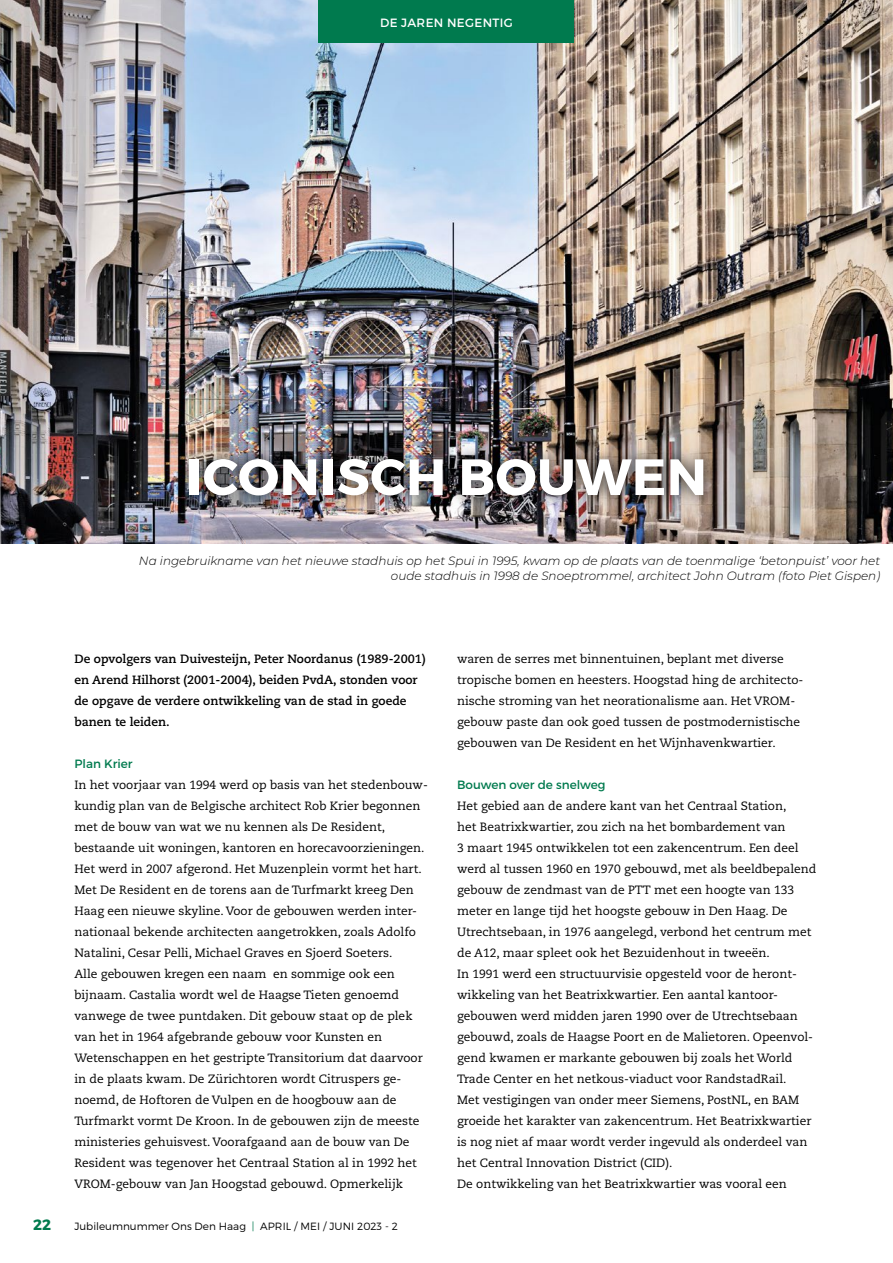
<style>
.page{position:relative;width:893px;height:1263px;background:#fff}
.page>*{position:absolute;margin:0;border:0;box-sizing:border-box;transform-origin:0 0}
.t1{font:700 51px "Montserrat";letter-spacing:.01em;color:#fff}
.t2{font:700 15px "Montserrat";color:#007a4e}
.t3{font:12px/21px "Caecilia LT Std";color:#000}
.t4{font:italic 300 12px/15px "Montserrat";color:#000;text-align:right}
.t5{font:700 12px/21px "Caecilia LT Std";color:#000}
.t6{font:12px "Montserrat";color:#007a4e}
.t7{font:12px "Montserrat";letter-spacing:.03em;color:#fff}
.t8{font:300 10.5px "Montserrat";color:#000}
.s1{color:#007a4e}
</style>
<div class="page">
<img style="left:0;top:0;width:893px;height:543px">
<div style="left:319px;top:0;width:255px;height:43px;background:#007a4e"></div>
<div style="left:175px;top:445px;width:542px;height:64px;background:#000;opacity:.75"></div>
<p class="t7" style="left:380px;top:15px;width:134px">DE JAREN NEGENTIG</p>
<h1 class="t1" style="left:186px;top:445px;width:522px">ICONISCH BOUWEN</h1>
<p class="t4" style="left:139px;top:552px;width:743px">Na ingebruikname van het nieuwe stadhuis op het Spui in 1995, kwam op de plaats van de toenmalige ‘betonpuist’ voor het oude stadhuis in 1998 de Snoeptrommel, architect John Outram (foto Piet Gispen)</p>
<p class="t5" style="left:74px;top:649px;width:353px">De opvolgers van Duivesteijn, Peter Noordanus (1989-2001) en Arend Hilhorst (2001-2004), beiden PvdA, stonden voor de opgave de verdere ontwikkeling van de stad in goede banen te leiden.</p>
<p class="t6" style="left:74px;top:756px;width:60px">Plan Krier</p>
<p class="t3" style="left:74px;top:775px;width:355px">In het voorjaar van 1994 werd op basis van het stedenbouw&shy;kundig plan van de Belgische architect Rob Krier begonnen met de bouw van wat we nu kennen als De Resident, bestaande uit woningen, kantoren en horecavoorzieningen.<br>Het werd in 2007 afgerond. Het Muzenplein vormt het hart.<br>Met De Resident en de torens aan de Turfmarkt kreeg Den Haag een nieuwe skyline. Voor de gebouwen werden inter&shy;nationaal bekende architecten aangetrokken, zoals Adolfo Natalini, Cesar Pelli, Michael Graves en Sjoerd Soeters.<br>Alle gebouwen kregen een naam en sommige ook een bijnaam. Castalia wordt wel de Haagse Tieten genoemd vanwege de twee puntdaken. Dit gebouw staat op de plek van het in 1964 afgebrande gebouw voor Kunsten en Wetenschappen en het gestripte Transitorium dat daarvoor in de plaats kwam. De Zürichtoren wordt Citruspers ge&shy;noemd, de Hoftoren de Vulpen en de hoogbouw aan de Turfmarkt vormt De Kroon. In de gebouwen zijn de meeste ministeries gehuisvest. Voorafgaand aan de bouw van De Resident was tegenover het Centraal Station al in 1992 het VROM-gebouw van Jan Hoogstad gebouwd. Opmerkelijk</p>
<p class="t2" style="left:33px;top:1215px;width:20px">22</p>
<p class="t8" style="left:74px;top:1220px;width:325px">Jubileumnummer Ons Den Haag <span class="s1">|</span> APRIL / MEI / JUNI 2023 - 2</p>
<p class="t3" style="left:457px;top:649px;width:348px">waren de serres met binnentuinen, beplant met diverse tropische bomen en heesters. Hoogstad hing de architecto&shy;nische stroming van het neorationalisme aan. Het VROM-- gebouw paste dan ook goed tussen de postmodernistische gebouwen van De Resident en het Wijnhavenkwartier.</p>
<p class="t6" style="left:457px;top:777px;width:150px">Bouwen over de snelweg</p>
<p class="t3" style="left:457px;top:796px;width:361px">Het gebied aan de andere kant van het Centraal Station,<br>het Beatrixkwartier, zou zich na het bombardement van<br>3 maart 1945 ontwikkelen tot een zakencentrum. Een deel werd al tussen 1960 en 1970 gebouwd, met als beeldbepalend gebouw de zendmast van de PTT met een hoogte van 133 meter en lange tijd het hoogste gebouw in Den Haag. De Utrechtsebaan, in 1976 aangelegd, verbond het centrum met de A12, maar spleet ook het Bezuidenhout in tweeën.<br>In 1991 werd een structuurvisie opgesteld voor de heront&shy;wikkeling van het Beatrixkwartier. Een aantal kantoor&shy;gebouwen werd midden jaren 1990 over de Utrechtsebaan gebouwd, zoals de Haagse Poort en de Malietoren. Opeenvol&shy;gend kwamen er markante gebouwen bij zoals het World Trade Center en het netkous-viaduct voor RandstadRail.<br>Met vestigingen van onder meer Siemens, PostNL, en BAM groeide het karakter van zakencentrum. Het Beatrixkwartier is nog niet af maar wordt verder ingevuld als onderdeel van het Central Innovation District (CID).<br>De ontwikkeling van het Beatrixkwartier was vooral een</p>
</div>
